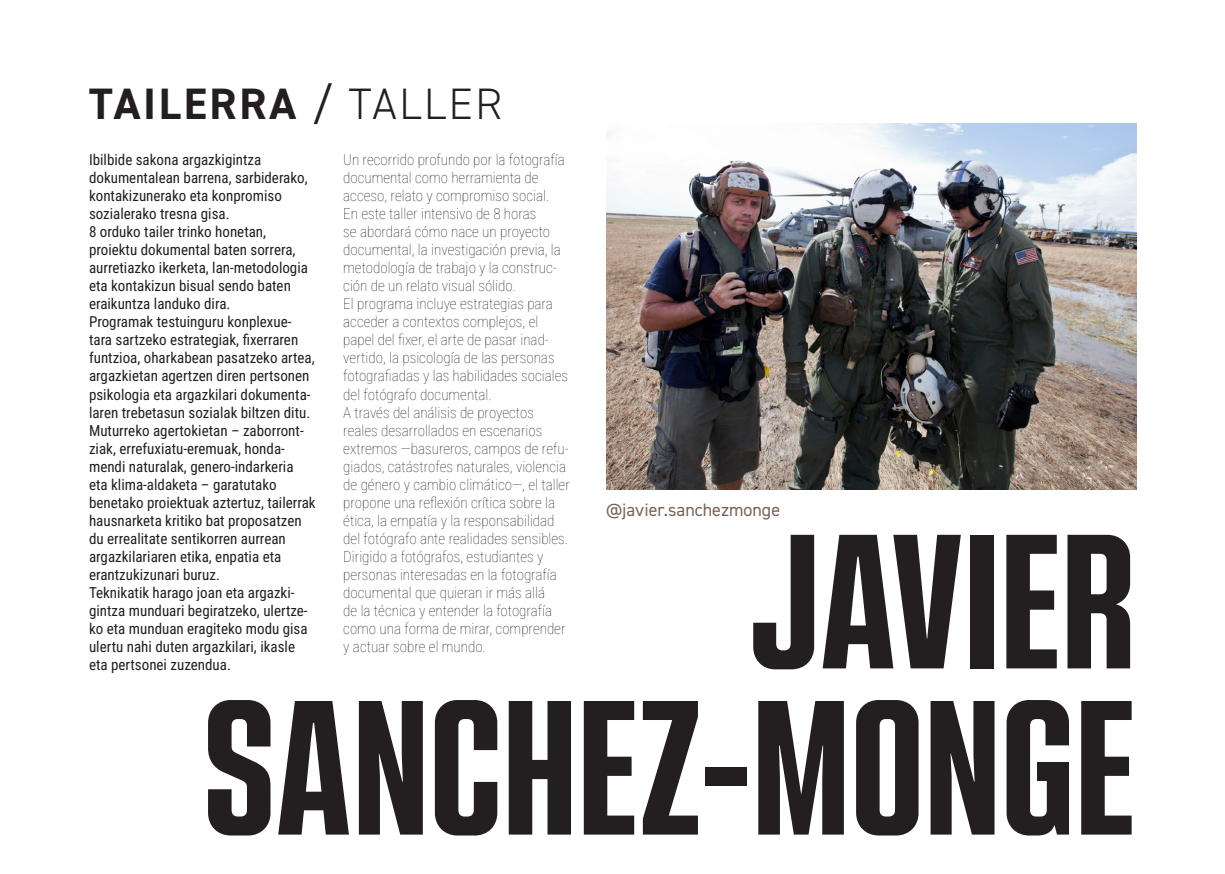
<style>
.page{position:relative;width:1225px;height:874px;background:#fff}
.page>*{position:absolute;margin:0;border:0;box-sizing:border-box;transform-origin:0 0}
.t1{font:700 extra-condensed 188px "Kuunari";color:#231f20}
.t2{font:700 44px "DIN2014";letter-spacing:.06em;color:#231f20}
.t3{font:18px "DIN2014";color:#766356}
.t4{font:15px/18px "Roboto Condensed";color:#231f20}
.t5{font:100 15px/18px "Roboto Condensed";color:#231f20}
.s1{font-weight:400}
.s2{font-weight:300}
</style>
<div class="page">
<img style="left:606px;top:123px;width:530px;height:366px">
<p class="t2" style="left:89px;top:74px;width:414px">TAILERRA <span class="s1">/</span> <span class="s2">TALLER</span></p>
<p class="t5" style="left:343px;top:150px;width:223px">Un recorrido profundo por la fotografía documental como herramienta de acceso, relato y compromiso social.</p>
<p class="t5" style="left:343px;top:204px;width:219px">En este taller intensivo de 8 horas<br>se abordará cómo nace un proyecto documental, la investigación previa, la metodología de trabajo y la construc&shy;ción de un relato visual sólido.</p>
<p class="t5" style="left:343px;top:294px;width:226px">El programa incluye estrategias para acceder a contextos complejos, el papel del fixer, el arte de pasar inad&shy;vertido, la psicología de las personas fotografiadas y las habilidades sociales del fotógrafo documental.</p>
<p class="t5" style="left:343px;top:402px;width:228px">A través del análisis de proyectos reales desarrollados en escenarios extremos —basureros, campos de refu&shy;giados, catástrofes naturales, violencia de género y cambio climático—, el taller propone una reflexión crítica sobre la ética, la empatía y la responsabilidad del fotógrafo ante realidades sensibles.</p>
<p class="t5" style="left:343px;top:546px;width:224px">Dirigido a fotógrafos, estudiantes y personas interesadas en la fotografía documental que quieran ir más allá<br>de la técnica y entender la fotografía como una forma de mirar, comprender y actuar sobre el mundo.</p>
<p class="t4" style="left:89px;top:150px;width:220px">Ibilbide sakona argazkigintza dokumentalean barrena, sarbiderako, kontakizunerako eta konpromiso sozialerako tresna gisa.</p>
<p class="t4" style="left:89px;top:222px;width:220px">8 orduko tailer trinko honetan, proiektu dokumental baten sorrera, aurretiazko ikerketa, lan-metodologia eta kontakizun bisual sendo baten eraikuntza landuko dira.</p>
<p class="t4" style="left:89px;top:312px;width:227px">Programak testuinguru konplexue&shy;tara sartzeko estrategiak, fixerraren funtzioa, oharkabean pasatzeko artea, argazkietan agertzen diren pertsonen psikologia eta argazkilari dokumenta&shy;laren trebetasun sozialak biltzen ditu.</p>
<p class="t4" style="left:89px;top:420px;width:228px">Muturreko agertokietan – zaborront&shy;ziak, errefuxiatu-eremuak, honda&shy;mendi naturalak, genero-indarkeria eta klima-aldaketa – garatutako benetako proiektuak aztertuz, tailerrak hausnarketa kritiko bat proposatzen du errealitate sentikorren aurrean argazkilariaren etika, enpatia eta erantzukizunari buruz.</p>
<p class="t4" style="left:89px;top:582px;width:220px">Teknikatik harago joan eta argazki&shy;gintza munduari begiratzeko, ulertze&shy;ko eta munduan eragiteko modu gisa ulertu nahi duten argazkilari, ikasle eta pertsonei zuzendua.</p>
<p class="t3" style="left:606px;top:498px;width:175px">@javier.sanchezmonge</p>
<p class="t1" style="left:749px;top:493px;width:388px">JAVIER</p>
<p class="t1" style="left:203px;top:659px;width:934px">SANCHEZ-MONGE</p>
</div>
